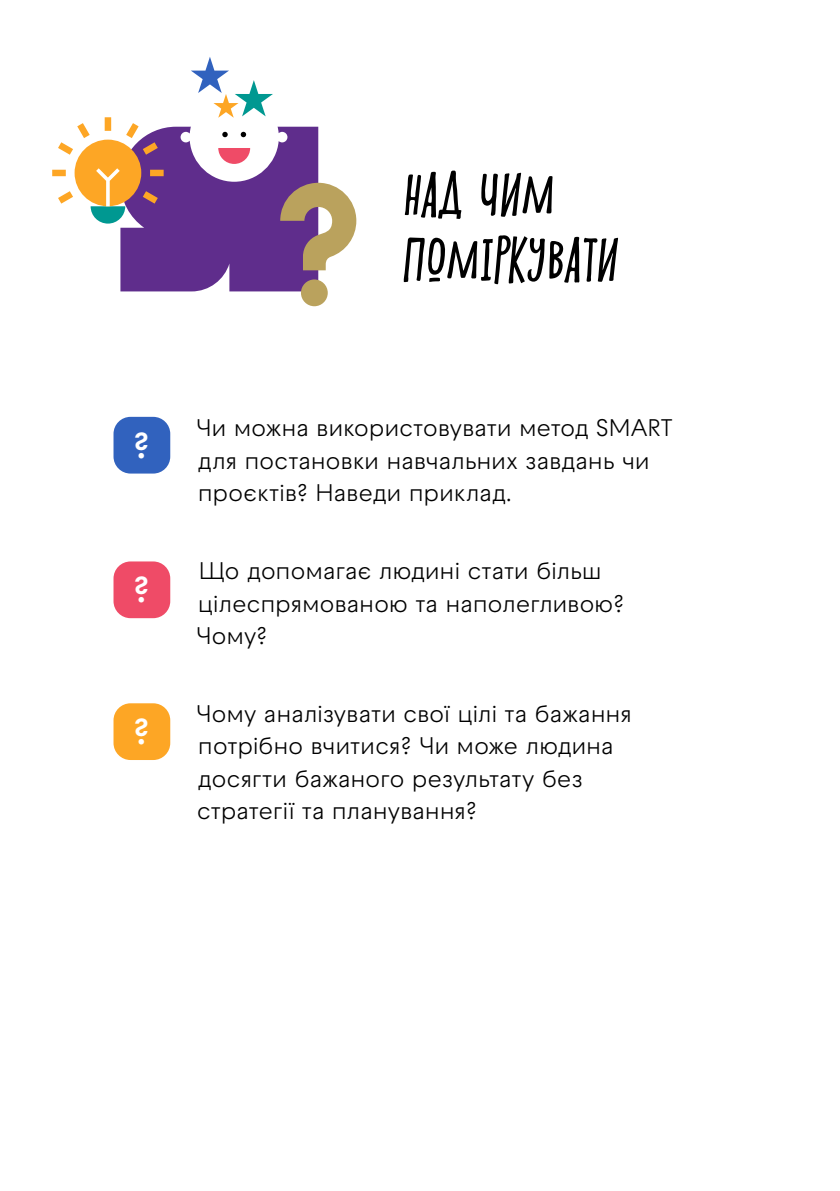
<style>
.page{position:relative;width:840px;height:1191px;background:#fff}
.page>*{position:absolute;margin:0;border:0;box-sizing:border-box;transform-origin:0 0}
.t1{font:italic 52px/65px "Shnobel";letter-spacing:-.025em;color:#000}
.t2{font:600 36px "Raptor V3 Premium";color:#fff}
.t3{font:24px/32.4px "Raptor V3 Premium";letter-spacing:-.015em;color:#000}
</style>
<div class="page">
<svg style="left:52px;top:57px;width:304px;height:249px"></svg>
<div style="left:113px;top:417px;width:57px;height:56px;background:#3162be;border-radius:17px"></div>
<div style="left:113px;top:561px;width:57px;height:57px;background:#ef4b67;border-radius:17px"></div>
<div style="left:113px;top:703px;width:57px;height:57px;background:#fda625;border-radius:17px"></div>
<h1 class="t1" style="left:403px;top:162px;width:217px">НАД ЧИМ<br>ПОМІРКУВАТИ</h1>
<h2 class="t2" style="left:133px;top:419px;width:19px">?</h2>
<h2 class="t2" style="left:133px;top:564px;width:19px">?</h2>
<h2 class="t2" style="left:133px;top:705px;width:19px">?</h2>
<p class="t3" style="left:196px;top:412px;width:478px">Чи можна використовувати метод SMART для постановки навчальних завдань чи проєктів? Наведи приклад.</p>
<p class="t3" style="left:196px;top:554px;width:430px">Що допомагає людині стати більш цілеспрямованою та наполегливою?<br>Чому?</p>
<p class="t3" style="left:196px;top:697px;width:437px">Чому аналізувати свої цілі та бажання потрібно вчитися? Чи може людина досягти бажаного результату без стратегії та планування?</p>
</div>
